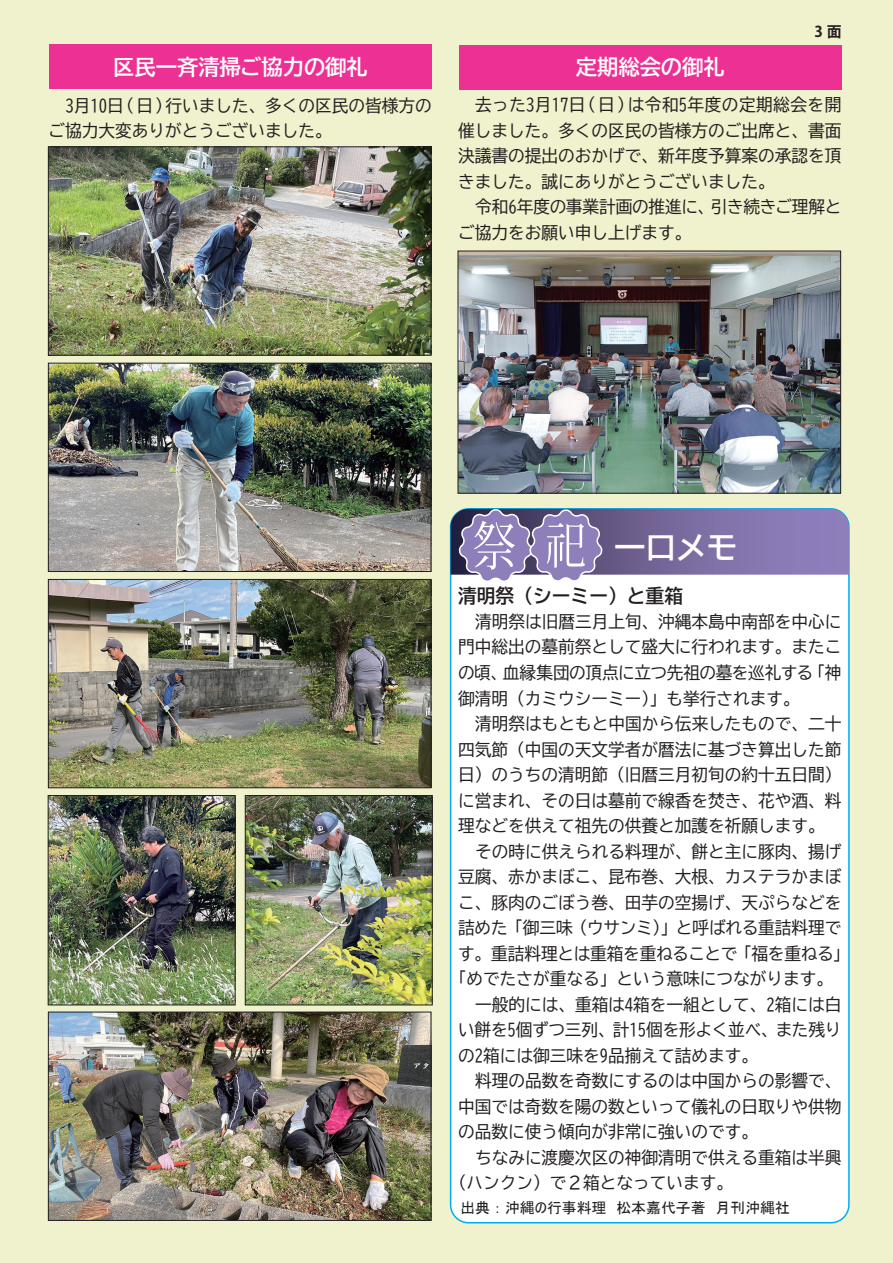
<style>
.page{position:relative;width:893px;height:1263px;background:#f0f1cd}
.page>*{position:absolute;margin:0;border:0;box-sizing:border-box;transform-origin:0 0}
.t1{font:30.9px "BIZ UD Gothic Bold";color:#fff}
.t2{font:21.3px "BIZ UDP Gothic Bold";color:#fff}
.t3{font:19.2px "BIZ UD Gothic Bold";color:#231f20}
.t4{font:16.95px/25.5px "BIZ UD Gothic";color:#231f20;text-align:justify}
.t5{font:14.85px "MS UI Gothic";color:#231f20}
.t6{font:700 14.85px "Koz Go Pr 6 N";color:#231f20}
</style>
<div class="page">
<div style="left:459px;top:45px;width:382px;height:44px;background:#ed3194"></div>
<div style="left:49px;top:45px;width:383px;height:44px;background:#ed3194"></div>
<img style="left:50px;top:149px;width:379px;height:204px">
<div style="left:48px;top:147px;width:383px;height:208px;border:1px solid #231f20"></div>
<img style="left:50px;top:365px;width:379px;height:205px">
<div style="left:48px;top:363px;width:383px;height:209px;border:1px solid #231f20"></div>
<img style="left:50px;top:581px;width:379px;height:205px">
<div style="left:48px;top:579px;width:383px;height:209px;border:1px solid #231f20"></div>
<img style="left:50px;top:1014px;width:379px;height:204px">
<div style="left:48px;top:1012px;width:383px;height:208px;border:1px solid #231f20"></div>
<img style="left:50px;top:797px;width:183px;height:206px">
<div style="left:48px;top:795px;width:187px;height:210px;border:1px solid #231f20"></div>
<img style="left:247px;top:797px;width:183px;height:206px">
<div style="left:245px;top:795px;width:187px;height:210px;border:1px solid #231f20"></div>
<img style="left:460px;top:253px;width:379px;height:238px">
<div style="left:458px;top:251px;width:383px;height:242px;border:1px solid #231f20"></div>
<div style="left:451px;top:509px;width:398px;height:714px;background:#fff;border-radius:18px"></div>
<svg style="left:451px;top:508px;width:398px;height:77px"></svg>
<p class="t6" style="left:814px;top:23px;width:29px">3 面</p>
<p class="t2" style="left:113px;top:56px;width:256px">区民一斉清掃ご協力の御礼</p>
<p class="t2" style="left:576px;top:57px;width:150px">定期総会の御礼</p>
<p class="t4" style="left:458px;top:92px;width:385px;text-indent:17px">去った3月17日(日)は令和5年度の定期総会を開催しました。多くの区民の皆様方のご出席と、書面決議書の提出のおかげで、新年度予算案の承認を頂きました。誠にありがとうございました。</p>
<p class="t4" style="left:458px;top:194px;width:385px;text-indent:17px">令和6年度の事業計画の推進に、引き続きご理解とご協力をお願い申し上げます。</p>
<p class="t4" style="left:49px;top:92px;width:385px;text-indent:17px">3月10日 (日 )行いました、多くの区民の皆様方のご協力大変ありがとうございました。</p>
<h1 class="t1" style="left:614px;top:532px;width:125px">一口メモ</h1>
<p class="t3" style="left:458px;top:586px;width:227px">清明祭（シーミー）と重箱</p>
<p class="t4" style="left:458px;top:609px;width:385px;text-indent:17px">清明祭は旧暦三月上旬、沖縄本島中南部を中心に門中総出の墓前祭として盛大に行われます。またこの頃、血縁集団の頂点に立つ先祖の墓を巡礼する「神御清明（カミウシーミー）」も挙行されます。</p>
<p class="t4" style="left:475px;top:711px;width:368px">清明祭はもともと中国から伝来したもので、二十</p>
<p class="t4" style="left:458px;top:736px;width:385px">四気節（中国の天文学者が暦法に基づき算出した節</p>
<p class="t4" style="left:458px;top:762px;width:385px">日）のうちの清明節（旧暦三月初旬の約十五日間）</p>
<p class="t4" style="left:458px;top:787px;width:385px">に営まれ、その日は墓前で線香を焚き、花や酒、料</p>
<p class="t4" style="left:458px;top:813px;width:368px">理などを供えて祖先の供養と加護を祈願します。</p>
<p class="t4" style="left:475px;top:838px;width:368px">その時に供えられる料理が、餅と主に豚肉、揚げ</p>
<p class="t4" style="left:458px;top:864px;width:385px">豆腐、赤かまぼこ、昆布巻、大根、カステラかまぼ</p>
<p class="t4" style="left:458px;top:889px;width:385px">こ、豚肉のごぼう巻、田芋の空揚げ、天ぷらなどを</p>
<p class="t4" style="left:458px;top:915px;width:385px">詰めた「御三味（ウサンミ）」と呼ばれる重詰料理で</p>
<p class="t4" style="left:458px;top:940px;width:393px">す。重詰料理とは重箱を重ねることで「福を重ねる」</p>
<p class="t4" style="left:450px;top:966px;width:385px">「めでたさが重なる」という意味につながります。</p>
<p class="t4" style="left:475px;top:991px;width:368px">一般的には、重箱は4箱を一組として、2箱には白</p>
<p class="t4" style="left:458px;top:1017px;width:385px">い餅を5個ずつ三列、計15個を形よく並べ、また残り</p>
<p class="t4" style="left:458px;top:1042px;width:302px">の2箱には御三味を9品揃えて詰めます。</p>
<p class="t4" style="left:475px;top:1068px;width:368px">料理の品数を奇数にするのは中国からの影響で、</p>
<p class="t4" style="left:458px;top:1093px;width:385px">中国では奇数を陽の数といって儀礼の日取りや供物</p>
<p class="t4" style="left:458px;top:1119px;width:302px">の品数に使う傾向が非常に強いのです。</p>
<p class="t4" style="left:475px;top:1144px;width:368px">ちなみに渡慶次区の神御清明で供える重箱は半興</p>
<p class="t4" style="left:450px;top:1170px;width:285px">（ハンクン）で２箱となっています。</p>
<p class="t5" style="left:460px;top:1200px;width:331px">出典：沖縄の行事料理　松本嘉代子著　月刊沖縄社</p>
</div>
